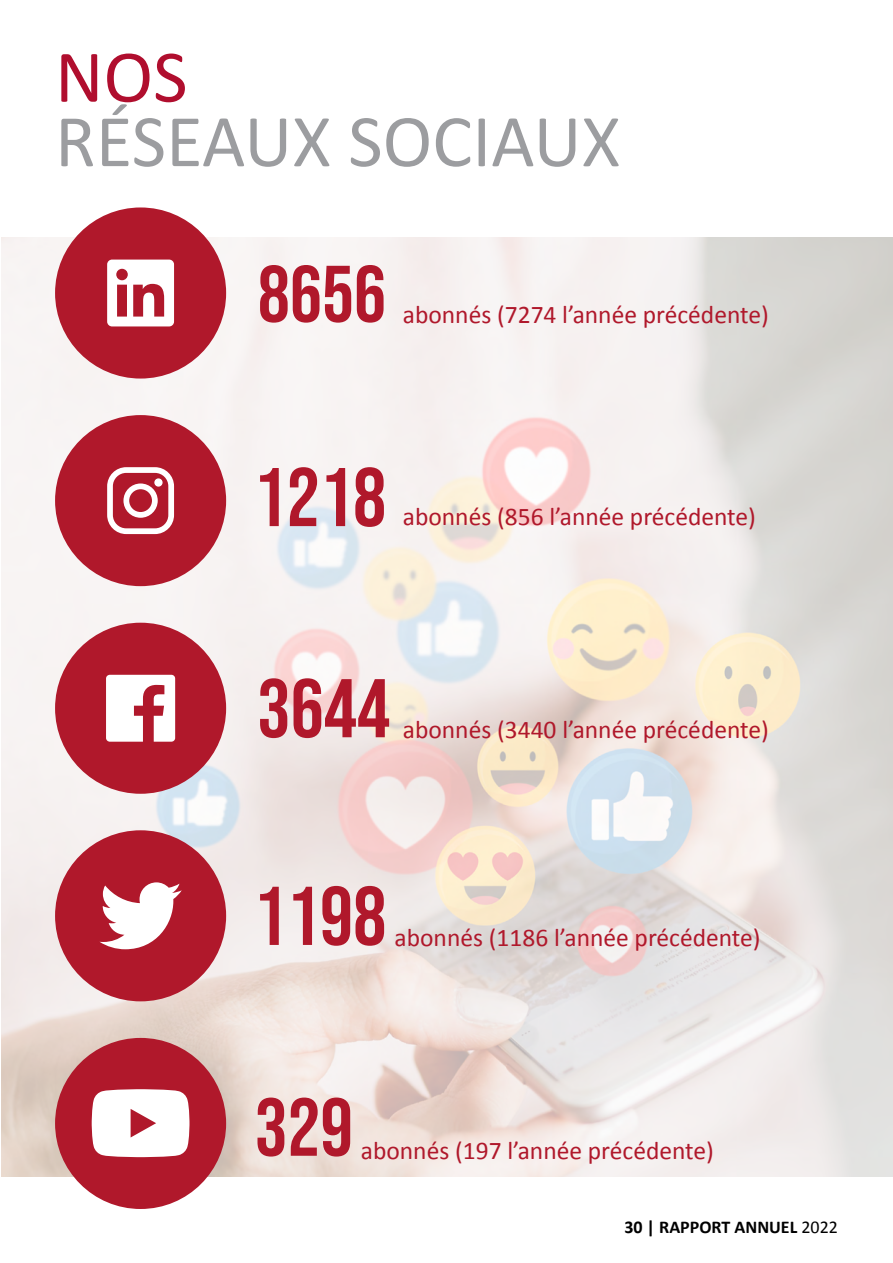
<style>
.page{position:relative;width:893px;height:1263px;background:#fff}
.page>*{position:absolute;margin:0;border:0;box-sizing:border-box;transform-origin:0 0}
.t1{font:75px "Calibri";color:#9c9da0}
.t2{font:75px "Calibri";color:#b00e2e}
.t3{font:25.5px "Calibri";color:#b0182b}
.t4{font:700 18px "Calibri";color:#000}
.s1{font-weight:400}
</style>
<div class="page">
<img style="left:1px;top:237px;width:892px;height:940px">
<div style="left:55px;top:207px;width:171px;height:172px;background:#b0182b;border-radius:50%"></div>
<div style="left:55px;top:415px;width:171px;height:171px;background:#b0182b;border-radius:50%"></div>
<div style="left:55px;top:830px;width:171px;height:171px;background:#b0182b;border-radius:50%"></div>
<div style="left:55px;top:623px;width:171px;height:171px;background:#b0182b;border-radius:50%"></div>
<div style="left:55px;top:1038px;width:171px;height:171px;background:#b0182b;border-radius:50%"></div>
<svg style="left:92px;top:1089px;width:97px;height:68px"></svg>
<svg style="left:107px;top:260px;width:67px;height:66px"></svg>
<svg style="left:107px;top:467px;width:67px;height:67px"></svg>
<div style="left:154px;top:478px;width:9px;height:9px;background:#fff;border-radius:50%"></div>
<svg style="left:106px;top:675px;width:69px;height:67px"></svg>
<svg style="left:99px;top:882px;width:83px;height:67px"></svg>
<svg style="left:260px;top:265px;width:124px;height:58px"></svg>
<svg style="left:260px;top:467px;width:124px;height:60px"></svg>
<svg style="left:260px;top:678px;width:129px;height:60px"></svg>
<svg style="left:260px;top:886px;width:124px;height:60px"></svg>
<svg style="left:257px;top:1097px;width:93px;height:59px"></svg>
<h1 class="t2" style="left:55px;top:29px;width:134px">NOS</h1>
<h1 class="t1" style="left:55px;top:94px;width:567px">RÉSEAUX SOCIAUX</h1>
<p class="t3" style="left:403px;top:298px;width:368px">abonnés (7274 l’année précédente)</p>
<p class="t3" style="left:403px;top:500px;width:355px">abonnés (856 l’année précédente)</p>
<p class="t3" style="left:403px;top:713px;width:368px">abonnés (3440 l’année précédente)</p>
<p class="t3" style="left:395px;top:921px;width:368px">abonnés (1186 l’année précédente)</p>
<p class="t3" style="left:361px;top:1134px;width:355px">abonnés (197 l’année précédente)</p>
<p class="t4" style="left:624px;top:1215px;width:215px">30 | RAPPORT ANNUEL <span class="s1">2022</span></p>
</div>
